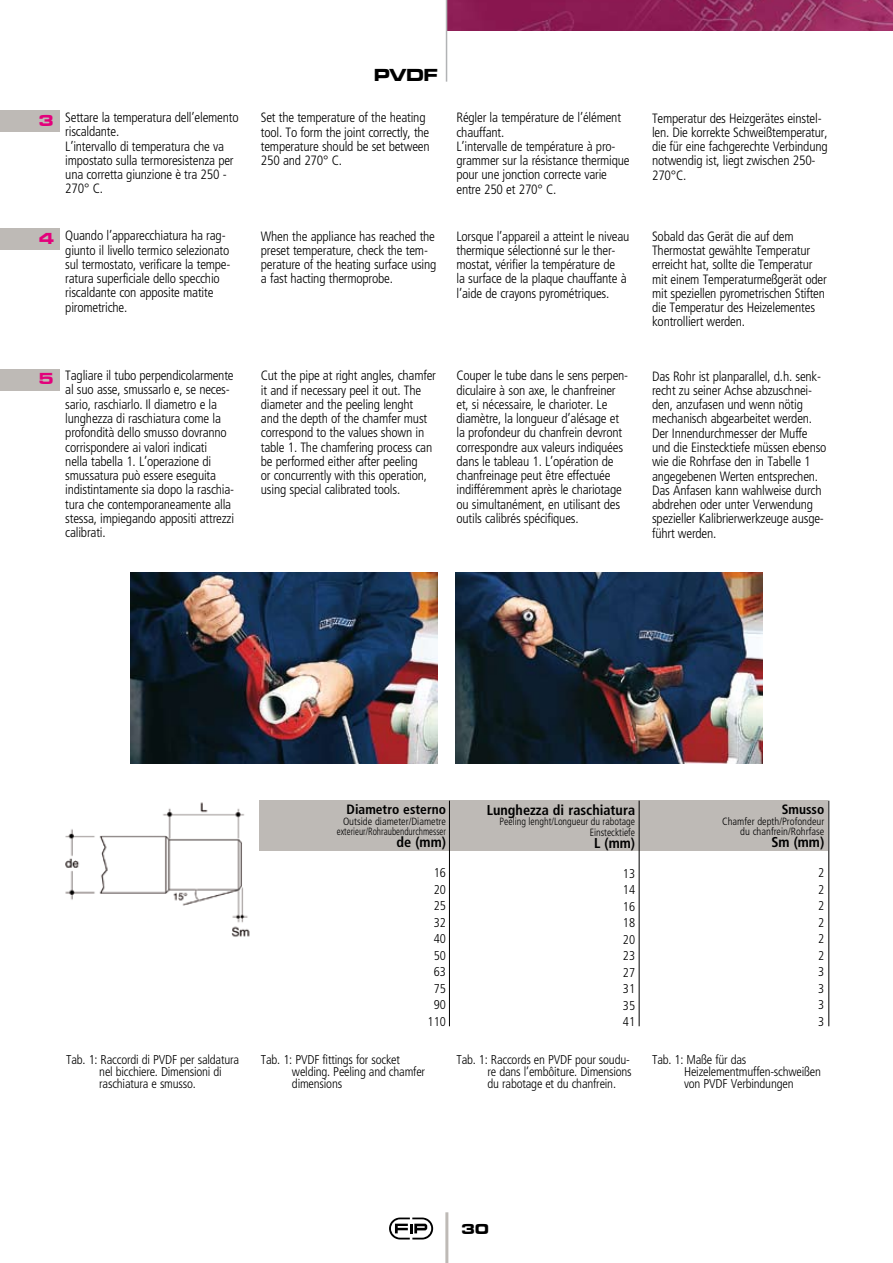
<style>
.page{position:relative;width:893px;height:1263px;background:#fff}
.page>*{position:absolute;margin:0;border:0;box-sizing:border-box;transform-origin:0 0}
.t1{font:18px "Microgramma D Bold Exte";color:#000}
.t2{font:16.5px "Microgramma D Bold Exte";color:#e3007b}
.t3{font:15px "Microgramma D Bold Exte";color:#000}
.t4{font:700 condensed 14.25px "Frutiger";color:#000}
.t5{font:300 condensed 13.5px/14.2px "Frutiger";letter-spacing:-.015em;color:#000}
.t6{font:700 condensed 13.5px "Frutiger";color:#000}
.t7{font:300 condensed 12.75px/16.5px "Frutiger";letter-spacing:-.015em;color:#000}
.t8{font:300 condensed 10.5px/10.5px "Frutiger";color:#000;text-align:right}
.t9{font:300 condensed 10.5px/10.5px "Frutiger";color:#000;text-align:right;scale:.95 1}
</style>
<div class="page">
<hr style="left:445px;top:1212px;width:3px;height:51px;background:#bebab6">
<svg style="left:389px;top:1217px;width:44px;height:22px"></svg>
<img style="left:447px;top:0;width:446px;height:30px">
<hr style="left:446px;top:0;width:1px;height:82px;background:#b1b3b4">
<img style="left:455px;top:572px;width:308px;height:191px">
<img style="left:130px;top:572px;width:308px;height:191px">
<img style="left:65px;top:802px;width:185px;height:135px">
<div style="left:259px;top:801px;width:569px;height:50px;background:#bebab6"></div>
<hr style="left:828px;top:801px;width:1px;height:225px;background:#000">
<hr style="left:639px;top:801px;width:1px;height:225px;background:#000">
<hr style="left:449px;top:801px;width:1px;height:225px;background:#000">
<div style="left:0;top:111px;width:59px;height:21px;background:#bebab6"></div>
<div style="left:0;top:229px;width:59px;height:21px;background:#bebab6"></div>
<div style="left:0;top:369px;width:59px;height:21px;background:#bebab6"></div>
<h1 class="t1" style="left:374px;top:63px;width:65px">PVDF</h1>
<p class="t2" style="left:39px;top:109px;width:16px">3</p>
<p class="t2" style="left:39px;top:227px;width:16px">4</p>
<p class="t5" style="left:65px;top:111px;width:175px">Settare la temperatura dell’elemento riscaldante.<br>L’intervallo di temperatura che va impostato sulla termoresistenza per una corretta giunzione è tra 250 -<br>270° C.</p>
<p class="t5" style="left:65px;top:229px;width:167px">Quando l’apparecchiatura ha rag&shy;giunto il livello termico selezionato sul termostato, verificare la tempe&shy;ratura superficiale dello specchio riscaldante con apposite matite pirometriche.</p>
<p class="t5" style="left:261px;top:111px;width:170px">Set the temperature of the heating tool. To form the joint correctly, the temperature should be set between<br>250 and 270° C.</p>
<p class="t5" style="left:261px;top:229px;width:177px">When the appliance has reached the preset temperature, check the tem&shy;perature of the heating surface using a fast hacting thermoprobe.</p>
<p class="t5" style="left:456px;top:111px;width:175px">Régler la température de l’élément chauffant.<br>L’intervalle de température à pro&shy;grammer sur la résistance thermique pour une jonction correcte varie entre 250 et 270° C.</p>
<p class="t5" style="left:456px;top:229px;width:174px">Lorsque l’appareil a atteint le niveau thermique sélectionné sur le ther&shy;mostat, vérifier la température de<br>la surface de la plaque chauffante à l’aide de crayons pyrométriques.</p>
<p class="t5" style="left:652px;top:111px;width:177px">Temperatur des Heizgerätes einstel&shy;len. Die korrekte Schweißtemperatur, die für eine fachgerechte Verbindung notwendig ist, liegt zwischen 250-<br>270°C.</p>
<p class="t5" style="left:652px;top:229px;width:176px">Sobald das Gerät die auf dem<br>Thermostat gewählte Temperatur erreicht hat, sollte die Temperatur mit einem Temperaturmeßgerät oder mit speziellen pyrometrischen Stiften die Temperatur des Heizelementes kontrolliert werden.</p>
<p class="t2" style="left:39px;top:367px;width:16px">5</p>
<p class="t5" style="left:65px;top:369px;width:170px">Tagliare il tubo perpendicolarmente al suo asse, smussarlo e, se neces&shy;sario, raschiarlo. Il diametro e la lunghezza di raschiatura come la profondità dello smusso dovranno corrispondere ai valori indicati<br>nella tabella 1. L’operazione di smussatura può essere eseguita indistintamente sia dopo la raschia&shy;tura che contemporaneamente alla stessa, impiegando appositi attrezzi calibrati.</p>
<p class="t5" style="left:261px;top:369px;width:177px">Cut the pipe at right angles, chamfer it and if necessary peel it out. The diameter and the peeling lenght<br>and the depth of the chamfer must correspond to the values shown in table 1. The chamfering process can be performed either after peeling<br>or concurrently with this operation, using special calibrated tools.</p>
<p class="t5" style="left:456px;top:369px;width:173px">Couper le tube dans le sens perpen&shy;diculaire à son axe, le chanfreiner et, si nécessaire, le charioter. Le diamètre, la longueur d’alésage et la profondeur du chanfrein devront correspondre aux valeurs indiquées dans le tableau 1. L’opération de chanfreinage peut être effectuée indifféremment après le chariotage ou simultanément, en utilisant des outils calibrés spécifiques.</p>
<p class="t5" style="left:652px;top:369px;width:176px">Das Rohr ist planparallel, d.h. senk&shy;recht zu seiner Achse abzuschnei&shy;den, anzufasen und wenn nötig mechanisch abgearbeitet werden.<br>Der Innendurchmesser der Muffe und die Einstecktiefe müssen ebenso wie die Rohrfase den in Tabelle 1 angegebenen Werten entsprechen.<br>Das Anfasen kann wahlweise durch abdrehen oder unter Verwendung spezieller Kalibrierwerkzeuge ausge&shy;führt werden.</p>
<p class="t6" style="left:347px;top:802px;width:101px">Diametro esterno</p>
<p class="t8" style="left:337px;top:816px;width:111px;text-align:center">Outside diameter/Diametre exterieur/Rohraubendurchmesser</p>
<p class="t4" style="left:397px;top:834px;width:51px">de (mm)</p>
<p class="t7" style="left:428px;top:865px;width:20px;text-align:center">16<br>20<br>25<br>32<br>40<br>50<br>63<br>75<br>90<br>110</p>
<p class="t4" style="left:487px;top:801px;width:150px">Lunghezza di raschiatura</p>
<p class="t9" style="left:500px;top:817px;width:144px">Peeling lenght/Longueur du rabotage<br>Einstecktiefe</p>
<p class="t4" style="left:594px;top:834px;width:43px">L (mm)</p>
<p class="t7" style="left:623px;top:865px;width:14px;text-align:justify">13<br>14<br>16<br>18<br>20<br>23<br>27<br>31<br>35<br>41</p>
<p class="t6" style="left:782px;top:802px;width:44px">Smusso</p>
<p class="t8" style="left:722px;top:816px;width:104px">Chamfer depth/Profondeur du chanfrein/Rohrfase</p>
<p class="t4" style="left:771px;top:834px;width:54px">Sm (mm)</p>
<p class="t7" style="left:818px;top:865px;width:8px;text-align:justify">2<br>2<br>2<br>2<br>2<br>2<br>3<br>3<br>3<br>3</p>
<p class="t7" style="left:99px;top:1054px;width:141px;line-height:12px;text-indent:-33px">Tab. 1: Raccordi di PVDF per saldatura nel bicchiere. Dimensioni di raschiatura e smusso.</p>
<p class="t7" style="left:292px;top:1053px;width:135px;line-height:12px;text-indent:-31px">Tab. 1: PVDF fittings for socket welding. Peeling and chamfer dimensions</p>
<p class="t7" style="left:488px;top:1053px;width:146px;line-height:12px;text-indent:-31px">Tab. 1: Raccords en PVDF pour soudu&shy;re dans l’embôiture. Dimensions du rabotage et du chanfrein.</p>
<p class="t7" style="left:684px;top:1053px;width:138px;line-height:12px;text-indent:-32px">Tab. 1: Maße für das<br>Heizelementmuffen-schweißen von PVDF Verbindungen</p>
<p class="t3" style="left:462px;top:1218px;width:29px">30</p>
</div>
